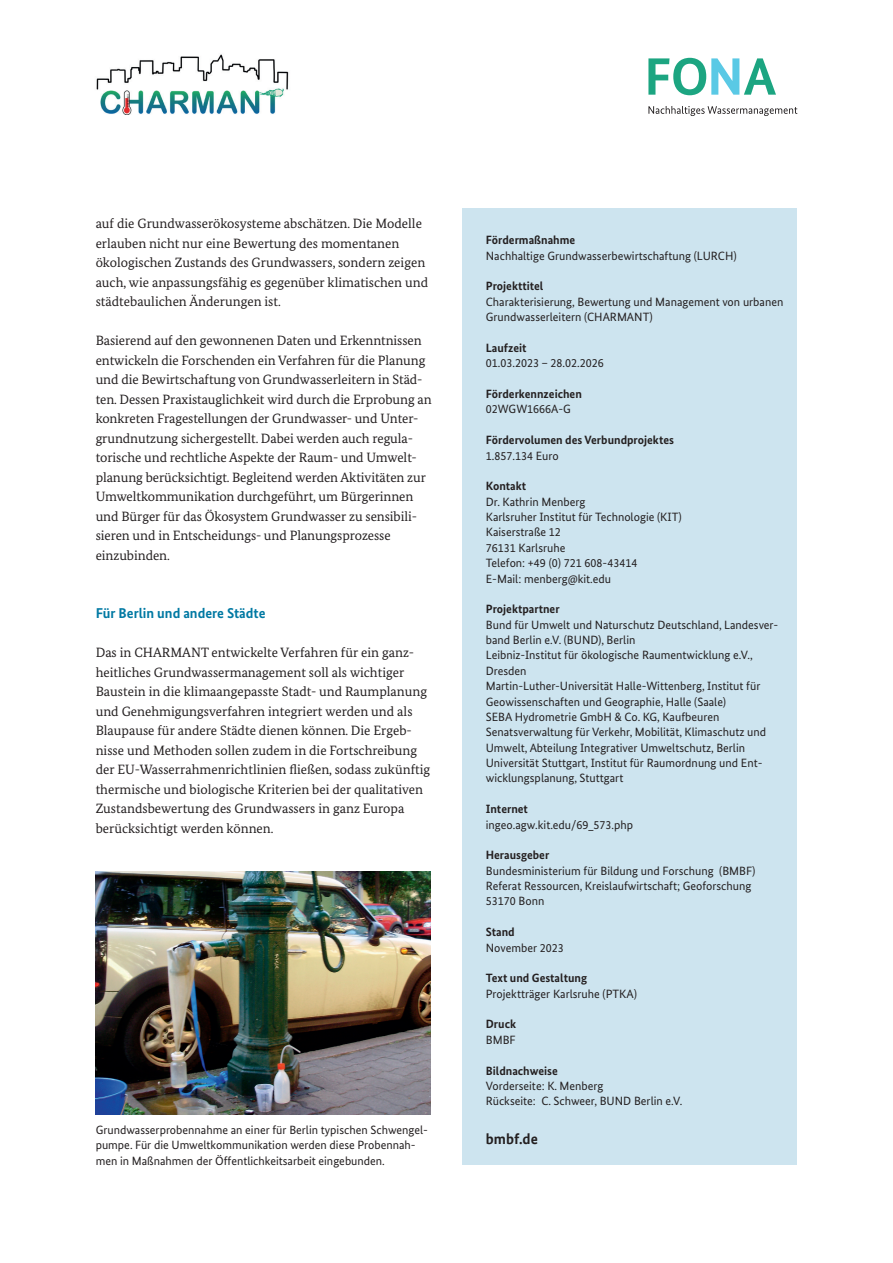
<style>
.page{position:relative;width:893px;height:1263px;background:#fff}
.page>*{position:absolute;margin:0;border:0;box-sizing:border-box;transform-origin:0 0}
.www_bmbf_de{font:700 15px "Bundes Sans Office";color:#231f20}
.Zwischentitel{font:700 14.25px "Bundes Sans";color:#0079a3}
.Fließtext{font:13.5px/19.5px "Bundes Serif";letter-spacing:-.005em;color:#231f20}
.Kastentext{font:12px/15.3px "Bundes Sans";color:#231f20}
.Kastentext-2{font:700 12px "Bundes Sans";color:#231f20}
.Abb{font:12px/15.8px "Bundes Sans";color:#231f20}
</style>
<div class="page">
<div style="left:462px;top:209px;width:335px;height:956px;background:#cde4ef"></div>
<svg style="left:648px;top:58px;width:128px;height:37px"></svg>
<svg style="left:648px;top:106px;width:149px;height:10px"></svg>
<img style="left:96px;top:872px;width:335px;height:242px">
<img style="left:96px;top:54px;width:193px;height:61px">
<p class="Fließtext" style="left:96px;top:214px;width:334px">auf die Grundwasserökosysteme abschätzen. Die Modelle erlauben nicht nur eine Bewertung des momentanen ökologischen Zustands des Grundwassers, sondern zeigen auch, wie anpassungsfähig es gegenüber klimatischen und städtebaulichen Änderungen ist.</p>
<p class="Fließtext" style="left:96px;top:331px;width:337px">Basierend auf den gewonnenen Daten und Erkenntnissen entwickeln die Forschenden ein Verfahren für die Planung und die Bewirtschaftung von Grundwasserleitern in Städ&shy;ten. Dessen Praxistauglichkeit wird durch die Erprobung an konkreten Fragestellungen der Grundwasser- und Unter&shy;grundnutzung sichergestellt. Dabei werden auch regula&shy;torische und rechtliche Aspekte der Raum- und Umwelt&shy;planung berücksichtigt. Begleitend werden Aktivitäten zur Umweltkommunikation durchgeführt, um Bürgerinnen und Bürger für das Ökosystem Grundwasser zu sensibili&shy;sieren und in Entscheidungs- und Planungsprozesse einzubinden.</p>
<h3 class="Zwischentitel" style="left:96px;top:605px;width:171px">Für Berlin und andere Städte</h3>
<p class="Fließtext" style="left:96px;top:643px;width:336px">Das in CHARMANT entwickelte Verfahren für ein ganz&shy;heitliches Grundwassermanagement soll als wichtiger Baustein in die klimaangepasste Stadt- und Raumplanung und Genehmigungsverfahren integriert werden und als Blaupause für andere Städte dienen können. Die Ergeb&shy;nisse und Methoden sollen zudem in die Fortschreibung der EU-Wasserrahmenrichtlinien fließen, sodass zukünftig thermische und biologische Kriterien bei der qualitativen Zustandsbewertung des Grundwassers in ganz Europa berücksichtigt werden können.</p>
<p class="Abb" style="left:96px;top:1121px;width:334px">Grundwasserprobennahme an einer für Berlin typischen Schwengel&shy;pumpe. Für die Umweltkommunikation werden diese Probennah&shy;men in Maßnahmen der Öffentlichkeitsarbeit eingebunden.</p>
<p class="Kastentext-2" style="left:486px;top:233px;width:91px">Fördermaßnahme</p>
<p class="Kastentext" style="left:486px;top:248px;width:252px">Nachhaltige Grundwasserbewirtschaftung (LURCH)</p>
<p class="Kastentext-2" style="left:486px;top:279px;width:59px">Projekttitel</p>
<p class="Kastentext" style="left:486px;top:294px;width:299px">Charakterisierung, Bewertung und Management von urbanen<br>Grundwasserleitern (CHARMANT)</p>
<p class="Kastentext-2" style="left:486px;top:340px;width:42px">Laufzeit</p>
<p class="Kastentext" style="left:486px;top:355px;width:119px">01.03.2023 – 28.02.2026</p>
<p class="Kastentext-2" style="left:486px;top:387px;width:98px">Förderkennzeichen</p>
<p class="Kastentext" style="left:486px;top:401px;width:87px">02WGW1666A-G</p>
<p class="Kastentext-2" style="left:486px;top:433px;width:190px">Fördervolumen des Verbundprojektes</p>
<p class="Kastentext" style="left:486px;top:448px;width:74px">1.857.134 Euro</p>
<p class="Kastentext-2" style="left:486px;top:479px;width:42px">Kontakt</p>
<p class="Kastentext" style="left:486px;top:494px;width:101px">Dr. Kathrin Menberg</p>
<p class="Kastentext" style="left:486px;top:509px;width:197px">Karlsruher Institut für Technologie (KIT)</p>
<p class="Kastentext" style="left:486px;top:524px;width:77px">Kaiserstraße 12</p>
<p class="Kastentext" style="left:486px;top:540px;width:81px">76131 Karlsruhe</p>
<p class="Kastentext" style="left:486px;top:555px;width:153px">Telefon: +49 (0) 721 608-43414</p>
<p class="Kastentext" style="left:486px;top:571px;width:127px">E-Mail: menberg@kit.edu</p>
<p class="Kastentext-2" style="left:486px;top:602px;width:75px">Projektpartner</p>
<p class="Kastentext" style="left:486px;top:617px;width:294px">Bund für Umwelt und Naturschutz Deutschland, Landesver&shy;band Berlin e.V. (BUND), Berlin</p>
<p class="Kastentext" style="left:486px;top:647px;width:268px">Leibniz-Institut für ökologische Raumentwicklung e.V.,<br>Dresden</p>
<p class="Kastentext" style="left:486px;top:678px;width:276px">Martin-Luther-Universität Halle-Wittenberg, Institut für<br>Geowissenschaften und Geographie, Halle (Saale)</p>
<p class="Kastentext" style="left:486px;top:709px;width:235px">SEBA Hydrometrie GmbH &amp; Co. KG, Kaufbeuren</p>
<p class="Kastentext" style="left:486px;top:724px;width:282px">Senatsverwaltung für Verkehr, Mobilität, Klimaschutz und<br>Umwelt, Abteilung Integrativer Umweltschutz, Berlin</p>
<p class="Kastentext" style="left:486px;top:755px;width:278px">Universität Stuttgart, Institut für Raumordnung und Ent&shy;wicklungsplanung, Stuttgart</p>
<p class="Kastentext-2" style="left:486px;top:802px;width:44px">Internet</p>
<p class="Kastentext" style="left:486px;top:817px;width:149px">ingeo.agw.kit.edu/69_573.php</p>
<p class="Kastentext-2" style="left:486px;top:848px;width:65px">Herausgeber</p>
<p class="Kastentext" style="left:486px;top:863px;width:271px">Bundesministerium für Bildung und Forschung (BMBF)<br>Referat Ressourcen, Kreislaufwirtschaft; Geoforschung<br>53170 Bonn</p>
<p class="Kastentext-2" style="left:486px;top:925px;width:30px">Stand</p>
<p class="Kastentext" style="left:486px;top:940px;width:79px">November 2023</p>
<p class="Kastentext-2" style="left:486px;top:971px;width:103px">Text und Gestaltung</p>
<p class="Kastentext" style="left:486px;top:986px;width:153px">Projektträger Karlsruhe (PTKA)</p>
<p class="Kastentext-2" style="left:486px;top:1017px;width:32px">Druck</p>
<p class="Kastentext" style="left:486px;top:1032px;width:31px">BMBF</p>
<p class="Kastentext-2" style="left:486px;top:1063px;width:74px">Bildnachweise</p>
<p class="Kastentext" style="left:486px;top:1078px;width:119px">Vorderseite: K. Menberg</p>
<p class="Kastentext" style="left:486px;top:1093px;width:198px">Rückseite: C. Schweer, BUND Berlin e.V.</p>
<p class="www_bmbf_de" style="left:486px;top:1130px;width:54px">bmbf.de</p>
</div>
